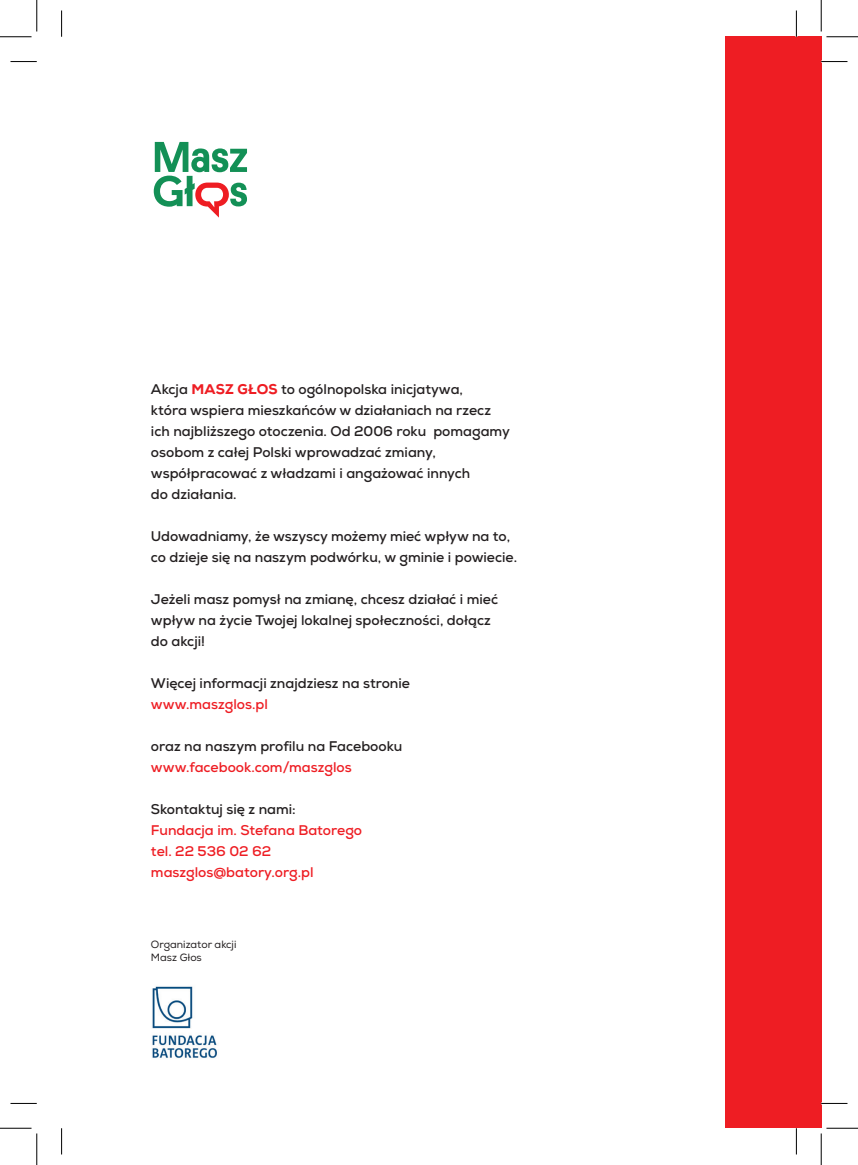
<style>
.page{position:relative;width:858px;height:1165px;background:#fff}
.page>*{position:absolute;margin:0;border:0;box-sizing:border-box;transform-origin:0 0}
.t1{font:700 14px/21px "Nexa";color:#231f20}
.t2{font:700 14px/21px "Nexa";color:#ee1d23}
.t3{font:10.5px/12.6px "Nexa";color:#231f20}
.s1{font-weight:800;color:#ee1d23}
</style>
<div class="page">
<div style="left:725px;top:37px;width:96px;height:1091px;background:#ee1d23"></div>
<svg style="left:154px;top:142px;width:93px;height:76px"></svg>
<img style="left:152px;top:986px;width:65px;height:73px">
<svg style="left:10px;top:61px;width:27px;height:1px"></svg>
<svg style="left:821px;top:61px;width:26px;height:1px"></svg>
<svg style="left:10px;top:1103px;width:27px;height:1px"></svg>
<svg style="left:821px;top:1103px;width:26px;height:1px"></svg>
<svg style="left:61px;top:11px;width:1px;height:26px"></svg>
<svg style="left:61px;top:1128px;width:1px;height:26px"></svg>
<svg style="left:795px;top:11px;width:1px;height:26px"></svg>
<svg style="left:795px;top:1128px;width:1px;height:26px"></svg>
<hr style="left:0;top:36px;width:32px;height:1px;background:#000">
<hr style="left:826px;top:36px;width:31px;height:1px;background:#000">
<hr style="left:0;top:1128px;width:32px;height:1px;background:#000">
<hr style="left:826px;top:1128px;width:31px;height:1px;background:#000">
<hr style="left:36px;top:0;width:1px;height:32px;background:#000">
<hr style="left:36px;top:1133px;width:1px;height:32px;background:#000">
<hr style="left:820px;top:0;width:1px;height:32px;background:#000">
<hr style="left:820px;top:1133px;width:1px;height:32px;background:#000">
<p class="t1" style="left:151px;top:379px;width:360px">Akcja <span class="s1">MASZ GŁOS</span> to ogólnopolska inicjatywa,<br>która wspiera mieszkańców w działaniach na rzecz ich najbliższego otoczenia. Od 2006 roku pomagamy osobom z całej Polski wprowadzać zmiany, współpracować z władzami i angażować innych<br>do działania.</p>
<p class="t1" style="left:151px;top:526px;width:367px">Udowadniamy, że wszyscy możemy mieć wpływ na to, co dzieje się na naszym podwórku, w gminie i powiecie.</p>
<p class="t1" style="left:151px;top:589px;width:348px">Jeżeli masz pomysł na zmianę, chcesz działać i mieć wpływ na życie Twojej lokalnej społeczności, dołącz do akcji!</p>
<p class="t1" style="left:151px;top:673px;width:260px">Więcej informacji znajdziesz na stronie</p>
<p class="t2" style="left:151px;top:694px;width:118px">www.maszglos.pl</p>
<p class="t1" style="left:151px;top:736px;width:253px">oraz na naszym profilu na Facebooku</p>
<p class="t2" style="left:151px;top:757px;width:202px">www.facebook.com/maszglos</p>
<p class="t1" style="left:151px;top:799px;width:146px">Skontaktuj się z nami:</p>
<p class="t2" style="left:151px;top:820px;width:213px">Fundacja im. Stefana Batorego tel. 22 536 02 62 maszglos@batory.org.pl</p>
<p class="t3" style="left:151px;top:939px;width:87px">Organizator akcji<br>Masz Głos</p>
</div>
